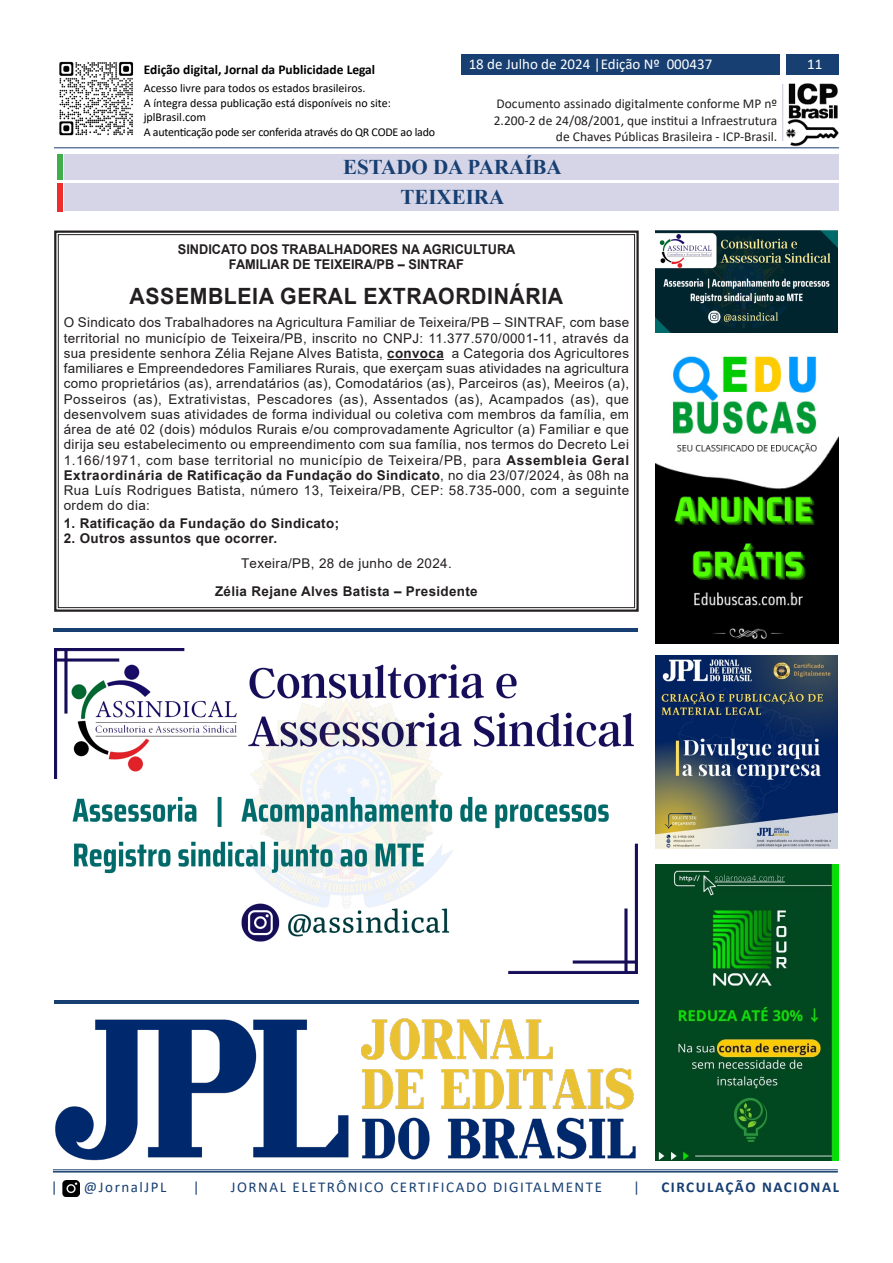
<style>
.page{position:relative;width:893px;height:1263px;background:#fff}
.page>*{position:absolute;margin:0;border:0;box-sizing:border-box;transform-origin:0 0}
.t1{font:700 22.35px "Arial";letter-spacing:.025em;color:#231f20;scale:.95 1}
.t2{font:700 21px/30.5px "Times New Roman";color:#173f72;text-align:center}
.t3{font:15px "Calibri";letter-spacing:.105em;color:#173f72}
.t4{font:15px "Calibri";color:#fff}
.t5{font:700 15px "Calibri";letter-spacing:.105em;color:#173f72}
.t6{font:13.5px/15.3px "Arial";letter-spacing:.035em;color:#231f20;text-align:justify}
.t7{font:13.5px/16.2px "Calibri";color:#231f20;text-align:right}
.t8{font:700 13.5px/24.9px "Arial";letter-spacing:.025em;color:#231f20}
.t9{font:700 13.5px/14.5px "Arial";color:#231f20;text-align:center;scale:.95 1}
.t10{font:700 13.5px "Calibri";color:#000}
.t11{font:12px/14.4px "Calibri";color:#000}
.s1{font-weight:700}
.s2{font-weight:400}
</style>
<div class="page">
<img style="left:54px;top:649px;width:584px;height:324px">
<div style="left:54px;top:231px;width:585px;height:381px;border:2px solid #231f20"></div>
<hr style="left:387px;top:359px;width:57px;height:1px;background:#231f20">
<img style="left:59px;top:61px;width:75px;height:75px">
<img style="left:783px;top:83px;width:56px;height:64px">
<hr style="left:782px;top:84px;width:1px;height:57px;background:#c7c7d9">
<div style="left:786px;top:54px;width:53px;height:21px;background:#173f72"></div>
<div style="left:461px;top:54px;width:319px;height:21px;background:#173f72"></div>
<hr style="left:54px;top:147px;width:785px;height:1px;background:#173f72">
<hr style="left:53px;top:1169px;width:785px;height:1px;background:#173f72">
<hr style="left:53px;top:1171px;width:785px;height:1px;background:#173f72">
<div style="left:57px;top:154px;width:6px;height:26px;background:#40ae49"></div>
<div style="left:65px;top:154px;width:774px;height:26px;background:#d5d5e7"></div>
<img style="left:655px;top:864px;width:184px;height:296px">
<img style="left:655px;top:231px;width:183px;height:101px">
<img style="left:655px;top:656px;width:183px;height:192px">
<img style="left:656px;top:356px;width:183px;height:287px">
<hr style="left:54px;top:628px;width:584px;height:3px;background:#173f72">
<div style="left:65px;top:184px;width:774px;height:27px;background:#d5d5e7"></div>
<div style="left:57px;top:184px;width:6px;height:28px;background:#ee2d2d"></div>
<img style="left:52px;top:983px;width:660px;height:214px">
<p class="t10" style="left:144px;top:60px;width:233px">Edição digital, Jornal da Publicidade Legal</p>
<p class="t11" style="left:144px;top:81px;width:293px">Acesso livre para todos os estados brasileiros.<br>A íntegra dessa publicação está disponíveis no site: jplBrasil.com<br>A autenticação pode ser conferida através do QR CODE ao lado</p>
<p class="t4" style="left:469px;top:54px;width:245px">18 de Julho de 2024 |Edição Nº 000437</p>
<p class="t4" style="left:807px;top:54px;width:17px">11</p>
<p class="t7" style="left:494px;top:95px;width:285px">Documento assinado digitalmente conforme MP nº<br>2.200-2 de 24/08/2001, que institui a Infraestrutura de Chaves Públicas Brasileira - ICP-Brasil.</p>
<h2 class="t2" style="left:343px;top:151px;width:220px">ESTADO DA PARAÍBA<br>TEIXEIRA</h2>
<p class="t9" style="left:178px;top:242px;width:357px">SINDICATO DOS TRABALHADORES NA AGRICULTURA<br>FAMILIAR DE TEIXEIRA/PB – SINTRAF</p>
<h1 class="t1" style="left:130px;top:280px;width:458px">ASSEMBLEIA GERAL EXTRAORDINÁRIA</h1>
<p class="t6" style="left:64px;top:315px;width:567px">O Sindicato dos Trabalhadores na Agricultura Familiar de Teixeira/PB – SINTRAF, com base territorial no município de Teixeira/PB, inscrito no CNPJ: 11.377.570/0001-11, através da sua presidente senhora Zélia Rejane Alves Batista, <span class="s1">convoca</span> a Categoria dos Agricultores familiares e Empreendedores Familiares Rurais, que exerçam suas atividades na agricultura como proprietários (as), arrendatários (as), Comodatários (as), Parceiros (as), Meeiros (a), Posseiros (as), Extrativistas, Pescadores (as), Assentados (as), Acampados (as), que desenvolvem suas atividades de forma individual ou coletiva com membros da família, em área de até 02 (dois) módulos Rurais e/ou comprovadamente Agricultor (a) Familiar e que dirija seu estabelecimento ou empreendimento com sua família, nos termos do Decreto Lei 1.166/1971, com base territorial no município de Teixeira/PB, para <span class="s1">Assembleia Geral Extraordinária de Ratificação da Fundação do Sindicato</span>, no dia 23/07/2024, às 08h na Rua Luís Rodrigues Batista, número 13, Teixeira/PB, CEP: 58.735-000, com a seguinte ordem do dia:</p>
<p class="t8" style="left:64px;top:511px;width:277px">1. Ratificação da Fundação do Sindicato;</p>
<p class="t8" style="left:241px;top:526px;width:212px;text-indent:-177px">2. Outros assuntos que ocorrer.<br><span class="s2">Texeira</span><span class="s2">/PB</span><span class="s2">, 28 de junho de 2024.</span></p>
<p class="t8" style="left:215px;top:579px;width:264px">Zélia Rejane Alves Batista – Presidente</p>
<p class="t3" style="left:51px;top:1177px;width:8px">|</p>
<p class="t3" style="left:84px;top:1177px;width:84px">@JornalJPL</p>
<p class="t3" style="left:193px;top:1177px;width:8px">|</p>
<p class="t3" style="left:231px;top:1177px;width:373px">JORNAL ELETRÔNICO CERTIFICADO DIGITALMENTE</p>
<p class="t3" style="left:633px;top:1177px;width:8px">|</p>
<p class="t5" style="left:661px;top:1177px;width:179px">CIRCULAÇÃO NACIONAL</p>
</div>
